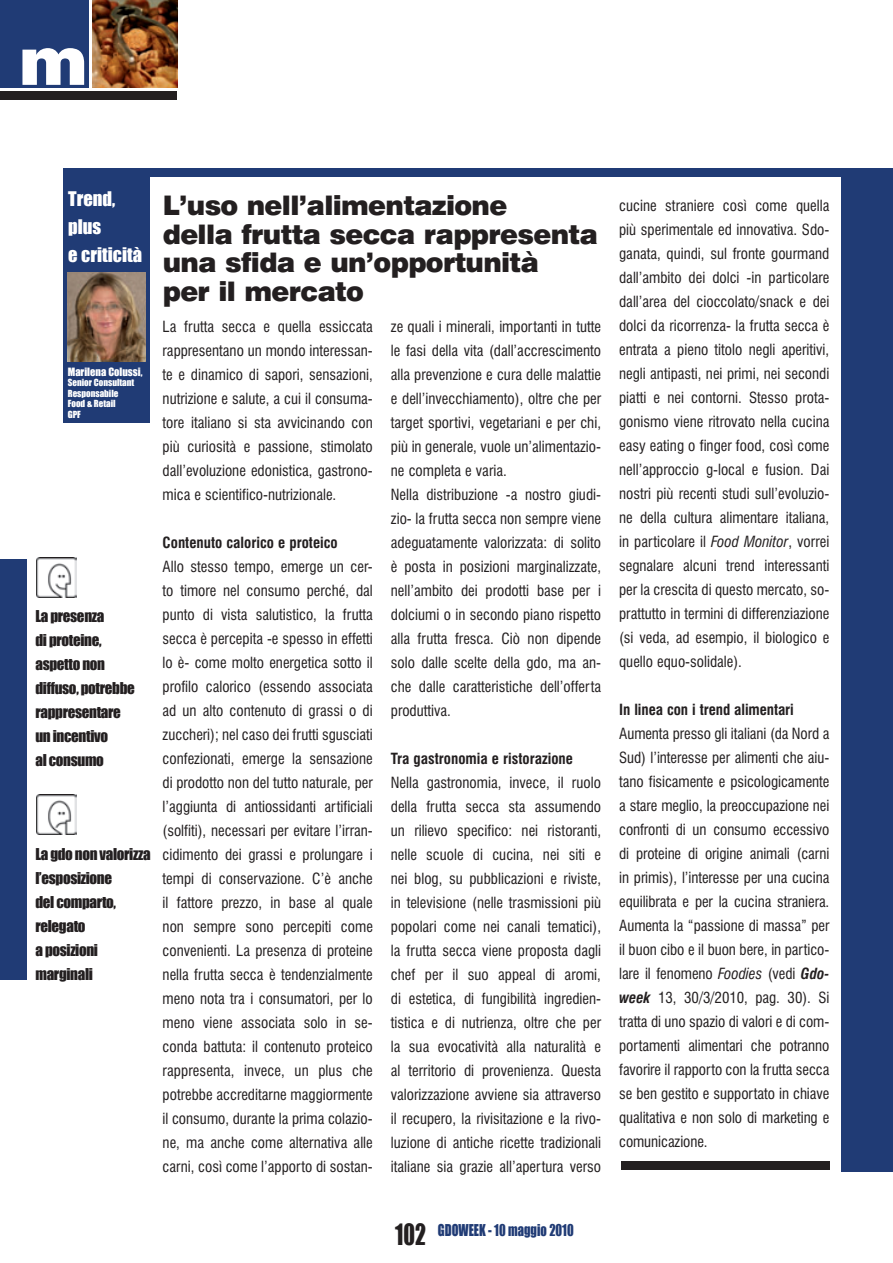
<style>
.page{position:relative;width:893px;height:1263px;background:#fff}
.page>*{position:absolute;margin:0;border:0;box-sizing:border-box;transform-origin:0 0}
.t1{font:700 75px "Folio";color:#fff}
.t2{font:900 27px/28.5px "Swiss 721 BT";letter-spacing:-.025em;color:#231f20}
.t3{font:18.45px/27.8px "Impact";color:#fff}
.t4{font:condensed 15px/24px "Swiss 721 BT";color:#231f20;text-align:justify}
.t5{font:15px/24px "Impact";letter-spacing:-.02em;color:#231f20}
.t6{font:700 condensed 15px "Swiss 721 BT";color:#231f20}
.t7{font:15px "Impact";color:#203b75;scale:.83 1}
.t8{font:10.5px "Impact";color:#fff}
.t9{font:9px/10.5px "Impact";color:#fff}
.s1{font-style:italic}
.s2{font-weight:700;font-style:italic}
.s3{font-size:27px;color:#231f20}
</style>
<div class="page">
<div style="left:63px;top:168px;width:829px;height:8px;background:#203b75"></div>
<div style="left:64px;top:176px;width:86px;height:247px;background:#203b75"></div>
<div style="left:841px;top:168px;width:51px;height:1003px;background:#203b75"></div>
<div style="left:0;top:559px;width:27px;height:420px;background:#203b75"></div>
<img style="left:67px;top:272px;width:78px;height:90px">
<div style="left:621px;top:1161px;width:208px;height:9px;background:#231f20"></div>
<img style="left:92px;top:0;width:86px;height:88px">
<div style="left:0;top:0;width:88px;height:88px;background:#203b75"></div>
<div style="left:0;top:91px;width:177px;height:9px;background:#231f20"></div>
<img style="left:37px;top:795px;width:40px;height:40px">
<img style="left:37px;top:557px;width:40px;height:40px">
<h1 class="t1" style="left:18px;top:12px;width:72px">m</h1>
<p class="t3" style="left:68px;top:185px;width:75px">Trend, plus<br>e criticità</p>
<p class="t8" style="left:68px;top:364px;width:76px">Marilena Colussi,</p>
<p class="t9" style="left:68px;top:377px;width:68px">Senior Consultant<br>Responsabile<br>Food &amp; Retail<br>GPF</p>
<p class="t5" style="left:35px;top:603px;width:101px">La presenza<br>di proteine, aspetto non diffuso, potrebbe rappresentare un incentivo<br>al consumo</p>
<p class="t5" style="left:35px;top:842px;width:117px">La gdo non valorizza l’esposizione<br>del comparto, relegato<br>a posizioni marginali</p>
<h2 class="t2" style="left:163px;top:191px;width:437px">L’uso nell’alimentazione<br>della frutta secca rappresenta una sfida e un’opportunità<br>per il mercato</h2>
<p class="t4" style="left:163px;top:314px;width:212px">La frutta secca e quella essiccata rappresentano un mondo interessan&shy;te e dinamico di sapori, sensazioni, nutrizione e salute, a cui il consuma&shy;tore italiano si sta avvicinando con più curiosità e passione, stimolato dall’evoluzione edonistica, gastrono&shy;mica e scientifico-nutrizionale.</p>
<p class="t6" style="left:163px;top:533px;width:177px">Contenuto calorico e proteico</p>
<p class="t4" style="left:163px;top:554px;width:212px">Allo stesso tempo, emerge un cer&shy;to timore nel consumo perché, dal punto di vista salutistico, la frutta secca è percepita -e spesso in effetti lo è- come molto energetica sotto il profilo calorico (essendo associata ad un alto contenuto di grassi o di zuccheri); nel caso dei frutti sgusciati confezionati, emerge la sensazione di prodotto non del tutto naturale, per l’aggiunta di antiossidanti artificiali (solfiti), necessari per evitare l’irran&shy;cidimento dei grassi e prolungare i tempi di conservazione. C’è anche il fattore prezzo, in base al quale non sempre sono percepiti come convenienti. La presenza di proteine nella frutta secca è tendenzialmente meno nota tra i consumatori, per lo meno viene associata solo in se&shy;conda battuta: il contenuto proteico rappresenta, invece, un plus che potrebbe accreditarne maggiormente il consumo, durante la prima colazio&shy;ne, ma anche come alternativa alle carni, così come l’apporto di sostan-</p>
<p class="t4" style="left:391px;top:314px;width:212px;text-align:left">ze quali i minerali, importanti in tutte le fasi della vita (dall’accrescimento alla prevenzione e cura delle malattie e dell’invecchiamento), oltre che per target sportivi, vegetariani e per chi, più in generale, vuole un’alimentazio&shy;ne completa e varia.<br>Nella distribuzione -a nostro giudi&shy;zio- la frutta secca non sempre viene adeguatamente valorizzata: di solito è posta in posizioni marginalizzate, nell’ambito dei prodotti base per i dolciumi o in secondo piano rispetto alla frutta fresca. Ciò non dipende solo dalle scelte della gdo, ma an&shy;che dalle caratteristiche dell’offerta produttiva.</p>
<p class="t6" style="left:391px;top:749px;width:183px">Tra gastronomia e ristorazione</p>
<p class="t4" style="left:391px;top:770px;width:212px">Nella gastronomia, invece, il ruolo della frutta secca sta assumendo un rilievo specifico: nei ristoranti, nelle scuole di cucina, nei siti e nei blog, su pubblicazioni e riviste, in televisione (nelle trasmissioni più popolari come nei canali tematici), la frutta secca viene proposta dagli chef per il suo appeal di aromi, di estetica, di fungibilità ingredien&shy;tistica e di nutrienza, oltre che per la sua evocatività alla naturalità e al territorio di provenienza. Questa valorizzazione avviene sia attraverso il recupero, la rivisitazione e la rivo&shy;luzione di antiche ricette tradizionali italiane sia grazie all’apertura verso</p>
<p class="t4" style="left:619px;top:193px;width:212px">cucine straniere così come quella più sperimentale ed innovativa. Sdo&shy;ganata, quindi, sul fronte gourmand dall’ambito dei dolci -in particolare dall’area del cioccolato/snack e dei dolci da ricorrenza- la frutta secca è entrata a pieno titolo negli aperitivi, negli antipasti, nei primi, nei secondi piatti e nei contorni. Stesso prota&shy;gonismo viene ritrovato nella cucina easy eating o finger food, così come nell’approccio g-local e fusion. Dai nostri più recenti studi sull’evoluzio&shy;ne della cultura alimentare italiana, in particolare il <span class="s1">Food Monitor</span>, vorrei segnalare alcuni trend interessanti per la crescita di questo mercato, so&shy;prattutto in termini di differenziazione (si veda, ad esempio, il biologico e quello equo-solidale).</p>
<p class="t6" style="left:619px;top:700px;width:176px">In linea con i trend alimentari</p>
<p class="t4" style="left:619px;top:721px;width:212px">Aumenta presso gli italiani (da Nord a Sud) l’interesse per alimenti che aiu&shy;tano fisicamente e psicologicamente a stare meglio, la preoccupazione nei confronti di un consumo eccessivo di proteine di origine animali (carni in primis), l’interesse per una cucina equilibrata e per la cucina straniera.<br>Aumenta la “passione di massa” per il buon cibo e il buon bere, in partico&shy;lare il fenomeno <span class="s1">Foodies</span> (vedi <span class="s2">Gdo&shy;week</span> 13, 30/3/2010, pag. 30). Si tratta di uno spazio di valori e di com&shy;portamenti alimentari che potranno favorire il rapporto con la frutta secca se ben gestito e supportato in chiave qualitativa e non solo di marketing e comunicazione.</p>
<p class="t7" style="left:395px;top:1218px;width:217px"><span class="s3">102</span> GDOWEEK - 10 maggio 2010</p>
</div>
